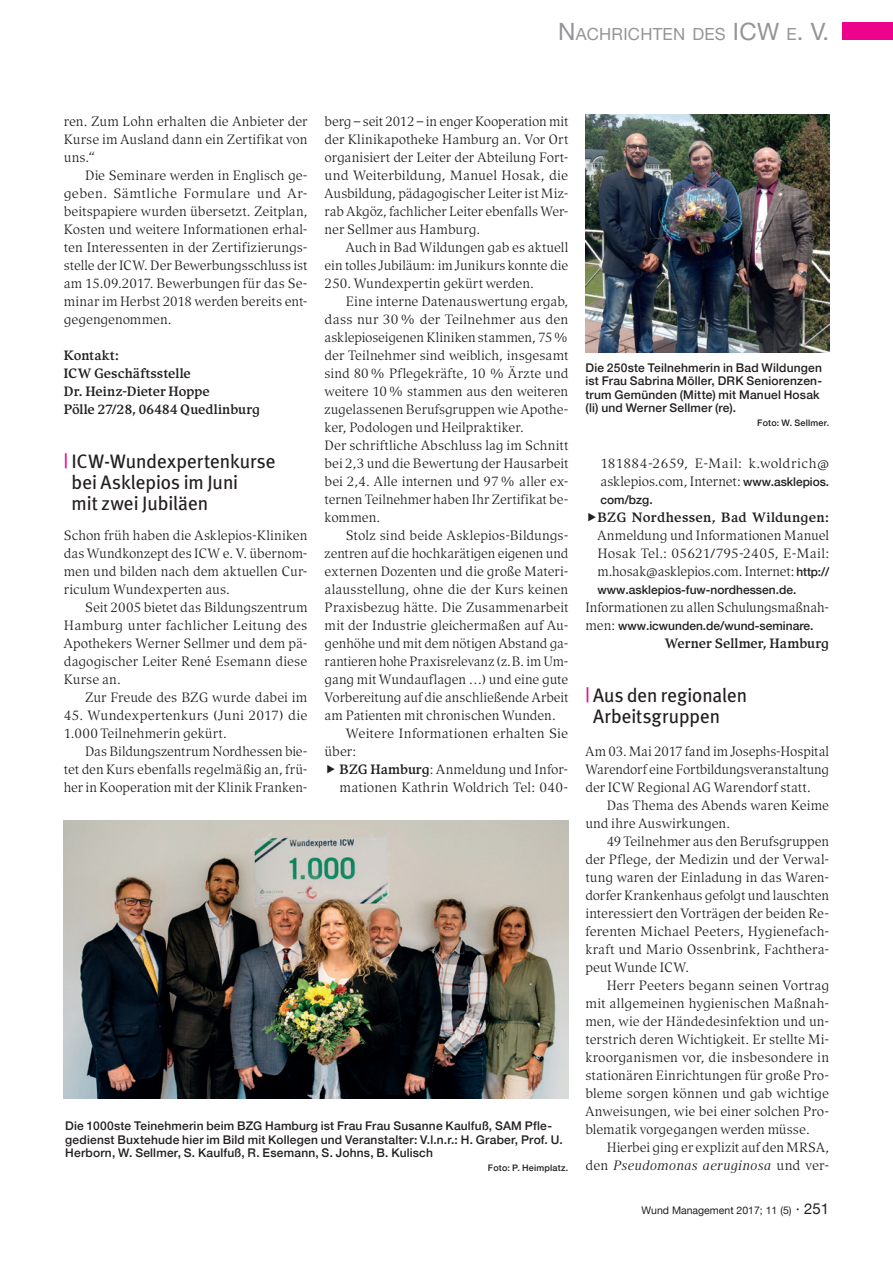
<style>
.page{position:relative;width:893px;height:1263px;background:#fff}
.page>*{position:absolute;margin:0;border:0;box-sizing:border-box;transform-origin:0 0}
.t1{font:19.5px/21px "Meta Plus";letter-spacing:-.005em;color:#231f20}
.t2{font:16.8px "Helvetica Neue";letter-spacing:.015em;color:#939598}
.t3{font:13.5px/18px "Compatil Exquisit";letter-spacing:-.005em;color:#231f20;text-align:justify}
.t4{font:13.5px/18px "Compatil Exquisit";letter-spacing:.015em;color:#231f20}
.t5{font:700 13.5px/18px "Compatil Exquisit";letter-spacing:.005em;color:#231f20}
.t6{font:italic 13.5px "Compatil Text LT Pro";letter-spacing:.01em;color:#231f20}
.t7{font:500 12px/13.5px "Helvetica Neue";letter-spacing:.015em;color:#231f20}
.t8{font:10.5px "Helvetica Neue";color:#231f20}
.t9{font:500 9px "Helvetica Neue";letter-spacing:.025em;color:#231f20}
.s1{font-size:24px}
.s2{color:#ed028c}
.s3{font-weight:700}
.s4{font-family:"Helvetica Neue";font-weight:500;font-size:12px}
.s5{font-family:"Compatil Exquisit";font-weight:400;font-size:13.5px}
.s6{font-family:"Compatil Exquisit";font-style:normal}
.s7{font-size:15px}
</style>
<div class="page">
<div style="left:842px;top:22px;width:51px;height:17px;background:#ed028c"></div>
<img style="left:64px;top:820px;width:504px;height:279px">
<img style="left:585px;top:115px;width:244px;height:237px">
<p class="t2" style="left:558px;top:24px;width:272px"><span class="s1">N</span>ACHRICHTEN DES <span class="s1">ICW</span> E<span class="s1">. V.</span></p>
<p class="t3" style="left:64px;top:112px;width:245px">ren. Zum Lohn erhalten die Anbieter der Kurse im Ausland dann ein Zertifikat von uns.“</p>
<p class="t3" style="left:64px;top:166px;width:245px;text-indent:21px">Die Seminare werden in Englisch ge&shy;geben. Sämtliche Formulare und Ar&shy;beitspapiere wurden übersetzt. Zeitplan, Kosten und weitere Informationen erhal&shy;ten Interessenten in der Zertifizierungs&shy;stelle der ICW. Der Bewerbungsschluss ist am 15.09.2017. Bewerbungen für das Se&shy;minar im Herbst 2018 werden bereits ent&shy;gegengenommen.</p>
<p class="t5" style="left:64px;top:346px;width:198px">Kontakt:<br>ICW Geschäftsstelle<br>Dr. Heinz-Dieter Hoppe<br>Pölle 27/28, 06484 Quedlinburg</p>
<h1 class="t1" style="left:72px;top:451px;width:206px;text-indent:-8px"><span class="s2">|</span> ICW-Wundexpertenkurse bei Asklepios im Juni<br>mit zwei Jubiläen</h1>
<p class="t3" style="left:64px;top:526px;width:245px">Schon früh haben die Asklepios-Kliniken das Wundkonzept des ICW e. V. übernom&shy;men und bilden nach dem aktuellen Cur&shy;riculum Wundexperten aus.</p>
<p class="t3" style="left:64px;top:598px;width:245px;text-indent:21px">Seit 2005 bietet das Bildungszentrum Hamburg unter fachlicher Leitung des Apothekers Werner Sellmer und dem pä&shy;dagogischer Leiter René Esemann diese Kurse an.</p>
<p class="t3" style="left:85px;top:688px;width:224px">Zur Freude des BZG wurde dabei im</p>
<p class="t4" style="left:64px;top:706px;width:245px">45. Wundexpertenkurs (Juni 2017) die<br>1.000 Teilnehmerin gekürt.</p>
<p class="t3" style="left:64px;top:742px;width:245px;text-indent:21px">Das Bildungszentrum Nordhessen bie&shy;tet den Kurs ebenfalls regelmäßig an, frü&shy;her in Kooperation mit der Klinik Franken-</p>
<p class="t3" style="left:325px;top:112px;width:245px">berg – seit 2012 – in enger Kooperation mit der Klinikapotheke Hamburg an. Vor Ort organisiert der Leiter der Abteilung Fort&shy;und Weiterbildung, Manuel Hosak, die Ausbildung, pädagogischer Leiter ist Miz&shy;rab Akgöz, fachlicher Leiter ebenfalls Wer&shy;ner Sellmer aus Hamburg.</p>
<p class="t3" style="left:325px;top:238px;width:245px;text-indent:21px">Auch in Bad Wildungen gab es aktuell ein tolles Jubiläum: im Junikurs konnte die 250. Wundexpertin gekürt werden.</p>
<p class="t3" style="left:325px;top:292px;width:245px;text-align:left;text-indent:21px">Eine interne Datenauswertung ergab, dass nur 30% der Teilnehmer aus den asklepioseigenen Kliniken stammen, 75% der Teilnehmer sind weiblich, insgesamt sind 80% Pflegekräfte, 10 % Ärzte und weitere 10% stammen aus den weiteren zugelassenen Berufsgruppen wie Apothe&shy;ker, Podologen und Heilpraktiker.<br>Der schriftliche Abschluss lag im Schnitt bei 2,3 und die Bewertung der Hausarbeit bei 2,4. Alle internen und 97% aller ex&shy;ternen Teilnehmer haben Ihr Zertifikat be&shy;kommen.</p>
<p class="t3" style="left:346px;top:526px;width:224px">Stolz sind beide Asklepios-Bildungs-</p>
<p class="t3" style="left:325px;top:544px;width:245px">zentren auf die hochkarätigen eigenen und</p>
<p class="t3" style="left:325px;top:562px;width:245px">externen Dozenten und die große Materi-</p>
<p class="t3" style="left:325px;top:580px;width:245px">alausstellung, ohne die der Kurs keinen</p>
<p class="t3" style="left:325px;top:598px;width:245px">Praxisbezug hätte. Die Zusammenarbeit</p>
<p class="t3" style="left:325px;top:616px;width:245px">mit der Industrie gleichermaßen auf Au-</p>
<p class="t3" style="left:325px;top:634px;width:245px">genhöhe und mit dem nötigen Abstand ga-</p>
<p class="t3" style="left:325px;top:652px;width:245px">rantieren hohe Praxisrelevanz (z.B. im Um-</p>
<p class="t3" style="left:325px;top:670px;width:245px">gang mit Wundauflagen …) und eine gute</p>
<p class="t3" style="left:325px;top:688px;width:245px">Vorbereitung auf die anschließende Arbeit</p>
<p class="t3" style="left:325px;top:706px;width:233px">am Patienten mit chronischen Wunden.</p>
<p class="t3" style="left:346px;top:724px;width:224px">Weitere Informationen erhalten Sie</p>
<p class="t3" style="left:325px;top:742px;width:33px">über:</p>
<p class="t3" style="left:340px;top:760px;width:230px"><span class="s3">BZG Hamburg</span>: Anmeldung und Infor-</p>
<p class="t3" style="left:340px;top:778px;width:230px">mationen Kathrin Woldrich Tel: 040-</p>
<p class="t7" style="left:65px;top:1118px;width:499px">Die 1000ste Teinehmerin beim BZG Hamburg ist Frau Frau Susanne Kaulfuß, SAM Pfle&shy;gedienst Buxtehude hier im Bild mit Kollegen und Veranstalter: V.l.n.r.: H. Graber, Prof. U.<br>Herborn, W. Sellmer, S. Kaulfuß, R. Esemann, S. Johns, B. Kulisch</p>
<p class="t9" style="left:488px;top:1160px;width:82px">Foto: P. Heimplatz.</p>
<p class="t7" style="left:585px;top:360px;width:238px">Die 250ste Teilnehmerin in Bad Wildungen ist Frau Sabrina Möller, DRK Seniorenzen&shy;trum Gemünden (Mitte) mit Manuel Hosak (li) und Werner Sellmer (re).</p>
<p class="t9" style="left:757px;top:415px;width:73px">Foto: W. Sellmer.</p>
<p class="t4" style="left:600px;top:454px;width:230px">181884-2659, E-Mail: k.woldrich@ asklepios.com, Internet: <span class="s4">www.asklepios.</span></p>
<p class="t7" style="left:600px;top:492px;width:54px">com/bzg.</p>
<p class="t5" style="left:597px;top:508px;width:233px">BZG Nordhessen, Bad Wildungen:</p>
<p class="t3" style="left:597px;top:526px;width:233px">Anmeldung und Informationen Manuel Hosak Tel.: 05621/795-2405, E-Mail: m.hosak@asklepios.com. Internet: <span class="s4">http://</span></p>
<p class="t7" style="left:597px;top:582px;width:200px">www.asklepios-fuw-nordhessen.de.</p>
<p class="t3" style="left:585px;top:598px;width:245px">Informationen zu allen Schulungsmaßnah-</p>
<p class="t7" style="left:585px;top:618px;width:230px"><span class="s5">men:</span> www.icwunden.de/wund-seminare.</p>
<p class="t5" style="left:665px;top:634px;width:166px">Werner Sellmer, Hamburg</p>
<h1 class="t1" style="left:593px;top:685px;width:155px;text-indent:-8px"><span class="s2">|</span> Aus den regionalen<br>Arbeitsgruppen</h1>
<p class="t3" style="left:585px;top:742px;width:245px">Am 03. Mai 2017 fand im Josephs-Hospital Warendorf eine Fortbildungsveranstaltung der ICW Regional AG Warendorf statt.</p>
<p class="t3" style="left:585px;top:796px;width:245px;text-indent:21px">Das Thema des Abends waren Keime und ihre Auswirkungen.</p>
<p class="t3" style="left:585px;top:832px;width:245px;text-indent:21px">49 Teilnehmer aus den Berufsgruppen der Pflege, der Medizin und der Verwal&shy;tung waren der Einladung in das Waren&shy;dorfer Krankenhaus gefolgt und lauschten interessiert den Vorträgen der beiden Re&shy;ferenten Michael Peeters, Hygienefach&shy;kraft und Mario Ossenbrink, Fachthera&shy;peut Wunde ICW.</p>
<p class="t3" style="left:585px;top:976px;width:245px;text-indent:21px">Herr Peeters begann seinen Vortrag mit allgemeinen hygienischen Maßnah&shy;men, wie der Händedesinfektion und un&shy;terstrich deren Wichtigkeit. Er stellte Mi&shy;kroorganismen vor, die insbesondere in stationären Einrichtungen für große Pro&shy;bleme sorgen können und gab wichtige Anweisungen, wie bei einer solchen Pro&shy;blematik vorgegangen werden müsse.</p>
<p class="t3" style="left:607px;top:1138px;width:224px">Hierbei ging er explizit auf den MRSA,</p>
<p class="t6" style="left:585px;top:1157px;width:245px"><span class="s6">den</span> Pseudomonas aeruginosa <span class="s6">und ver-</span></p>
<p class="t8" style="left:641px;top:1203px;width:189px">Wund Management 2017; 11 (5) <span class="s7">· 251</span></p>
</div>
